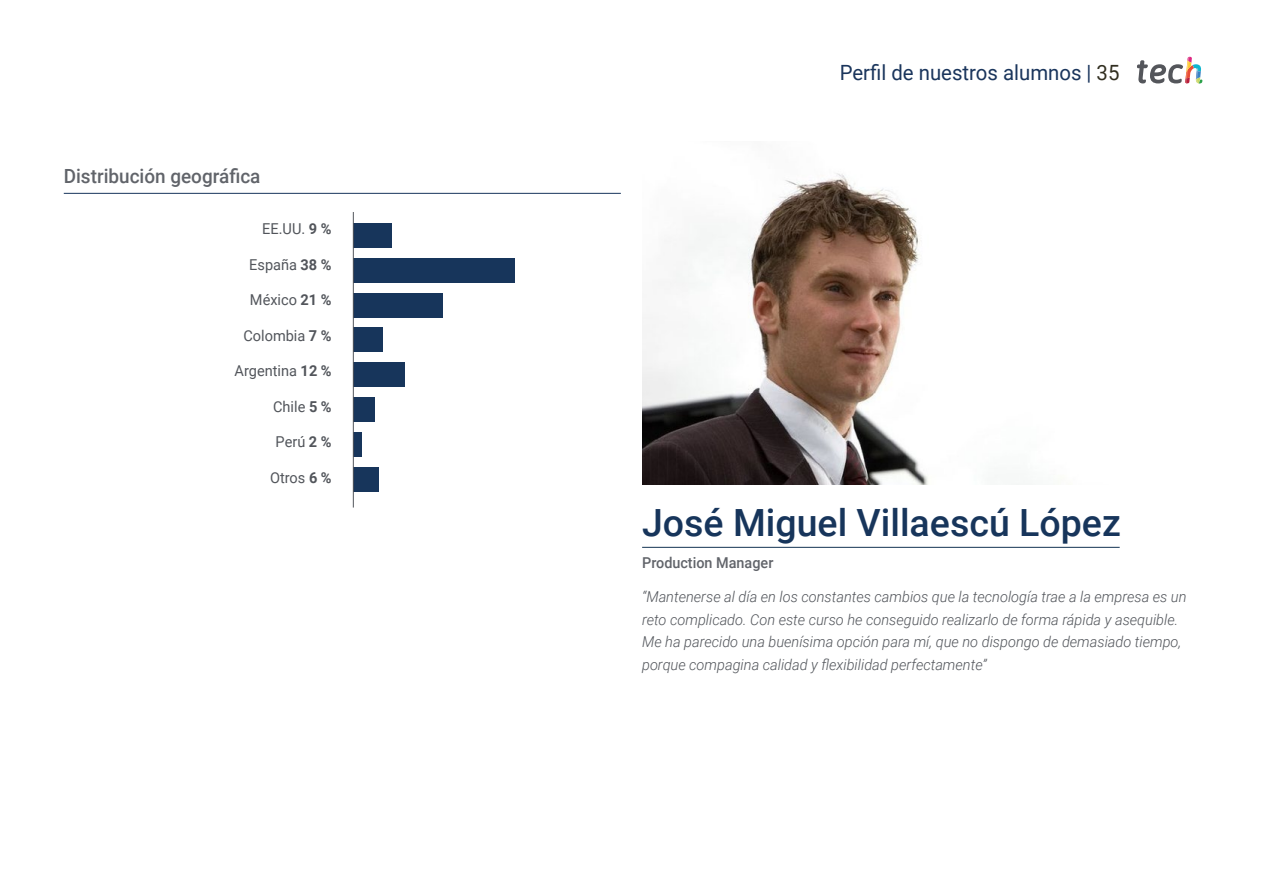
<style>
.page{position:relative;width:1263px;height:893px;background:#fff}
.page>*{position:absolute;margin:0;border:0;box-sizing:border-box;transform-origin:0 0}
.t1{font:500 37.5px "Roboto";color:#17355b}
.t2{font:21px "Roboto";color:#1a355c}
.t3{font:500 19.5px "Roboto";color:#61646a}
.t4{font:italic 300 15px/22.5px "Roboto";color:#52555b}
.t5{font:15px "Roboto";color:#52555b}
.t6{font:500 15px "Roboto";color:#61646a;scale:.96 1}
.s1{font-weight:700}
.s2{color:#312e20}
</style>
<div class="page">
<svg style="left:1137px;top:57px;width:65px;height:27px"></svg>
<hr style="left:642px;top:547px;width:478px;height:1px;background:#123352">
<img style="left:642px;top:173px;width:286px;height:311px">
<hr style="left:64px;top:193px;width:557px;height:1px;background:#17355b">
<div style="left:353px;top:223px;width:39px;height:25px;background:#17355b"></div>
<div style="left:353px;top:397px;width:22px;height:25px;background:#17355b"></div>
<div style="left:353px;top:258px;width:162px;height:25px;background:#17355b"></div>
<div style="left:353px;top:432px;width:9px;height:25px;background:#17355b"></div>
<div style="left:353px;top:293px;width:90px;height:24px;background:#17355b"></div>
<div style="left:353px;top:467px;width:26px;height:24px;background:#17355b"></div>
<div style="left:353px;top:327px;width:30px;height:25px;background:#17355b"></div>
<div style="left:354px;top:362px;width:51px;height:25px;background:#17355b"></div>
<hr style="left:353px;top:212px;width:1px;height:296px;background:#52555b">
<h3 class="t3" style="left:64px;top:162px;width:198px">Distribución geográfica</h3>
<p class="t5" style="left:262px;top:218px;width:71px">EE.UU. <span class="s1">9 %</span></p>
<p class="t5" style="left:249px;top:254px;width:84px">España <span class="s1">38 %</span></p>
<p class="t5" style="left:250px;top:289px;width:83px">México <span class="s1">21 %</span></p>
<p class="t5" style="left:243px;top:325px;width:90px">Colombia <span class="s1">7 %</span></p>
<p class="t5" style="left:235px;top:360px;width:99px">Argentina <span class="s1">12 %</span></p>
<p class="t5" style="left:273px;top:396px;width:60px">Chile <span class="s1">5 %</span></p>
<p class="t5" style="left:276px;top:431px;width:58px">Perú <span class="s1">2 %</span></p>
<p class="t5" style="left:270px;top:467px;width:63px">Otros <span class="s1">6 %</span></p>
<h2 class="t2" style="left:840px;top:57px;width:281px">Perfil de nuestros alumnos | <span class="s2">35</span></h2>
<h1 class="t1" style="left:642px;top:496px;width:480px">José Miguel Villaescú López</h1>
<p class="t6" style="left:642px;top:552px;width:138px">Production Manager</p>
<p class="t4" style="left:642px;top:585px;width:546px">“Mantenerse al día en los constantes cambios que la tecnología trae a la empresa es un reto complicado. Con este curso he conseguido realizarlo de forma rápida y asequible.<br>Me ha parecido una buenísima opción para mí, que no dispongo de demasiado tiempo, porque compagina calidad y flexibilidad perfectamente”</p>
</div>
